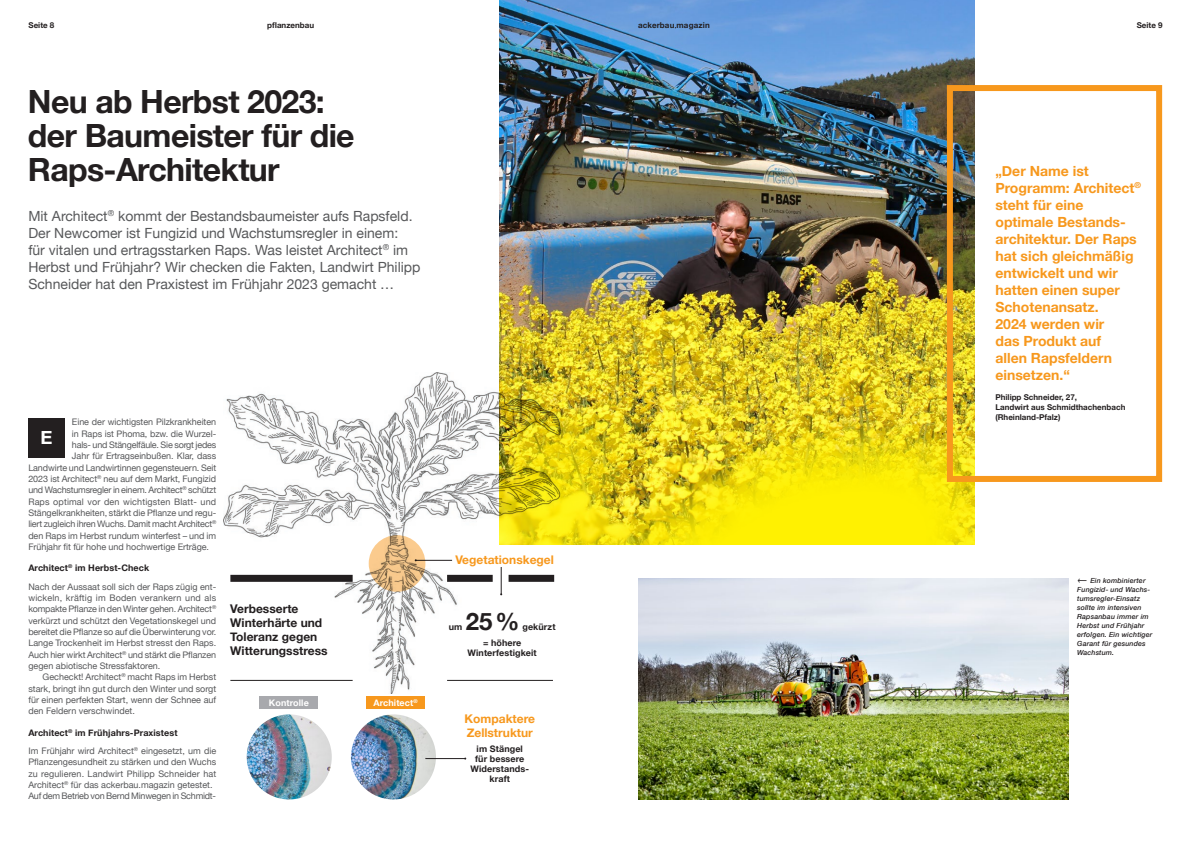
<style>
.page{position:relative;width:1191px;height:842px;background:#fff}
.page>*{position:absolute;margin:0;border:0;box-sizing:border-box;transform-origin:0 0}
.t1{font:700 32px/34px "Helvetica Neue";letter-spacing:-.02em;color:#231f20}
.t2{font:700 24px "Helvetica Neue";color:#231f20}
.t3{font:700 18.5px "Helvetica Neue";color:#fff}
.t4{font:14px/17px "Helvetica Neue";color:#57585a}
.t5{font:700 14px/17px "Helvetica Neue";color:#f7981d}
.t6{font:700 12px/14px "Helvetica Neue";color:#231f20}
.t7{font:700 12px/14px "Helvetica Neue";color:#f7981d}
.t8{font:700 12px "Helvetica Neue LT Std";color:#f7981d}
.t9{font:9px/11.3px "Helvetica Neue";letter-spacing:-.005em;color:#57585a}
.t10{font:700 9px/10px "Helvetica Neue";letter-spacing:.01em;color:#231f20;text-align:center}
.t11{font:9px "Helvetica Neue";letter-spacing:-.025em;color:#57585a}
.t12{font:9px "Helvetica Neue";letter-spacing:.015em;color:#57585a}
.t13{font:700 9px "Helvetica Neue";letter-spacing:.01em;color:#fff}
.t14{font:700 8px/10px "Helvetica Neue";color:#231f20}
.t15{font:700 8px "Helvetica Neue";letter-spacing:.025em;color:#231f20}
.t16{font:italic 500 7px/9px "Helvetica Neue";letter-spacing:.02em;color:#231f20}
.t17{font:700 5.2px "Helvetica Neue";color:#fff}
.s1{font-weight:700;color:#231f20}
</style>
<div class="page">
<img style="left:500px;top:0;width:474px;height:415px">
<svg style="left:564px;top:415px;width:410px;height:129px;background:#ead910"></svg>
<img style="left:638px;top:578px;width:430px;height:221px">
<img style="left:223px;top:372px;width:341px;height:322px">
<div style="left:28px;top:418px;width:37px;height:40px;background:#231f20"></div>
<hr style="left:416px;top:560px;width:36px;height:1px;background:#231f20">
<svg style="left:500px;top:567px;width:2px;height:28px"></svg>
<img style="left:351px;top:714px;width:85px;height:85px;border-radius:43px">
<img style="left:247px;top:714px;width:85px;height:85px;border-radius:43px">
<div style="left:366px;top:697px;width:59px;height:12px;background:#f7981d"></div>
<div style="left:260px;top:697px;width:58px;height:12px;background:#a8a9ad"></div>
<hr style="left:230px;top:680px;width:123px;height:1px;background:#231f20">
<hr style="left:447px;top:680px;width:106px;height:1px;background:#231f20">
<hr style="left:425px;top:758px;width:40px;height:1px;background:#231f20">
<div style="left:947px;top:85px;width:215px;height:397px;border:6px solid #f7981d"></div>
<div style="left:447px;top:575px;width:46px;height:7px;background:#231f20"></div>
<div style="left:508px;top:575px;width:46px;height:7px;background:#231f20"></div>
<svg style="left:369px;top:535px;width:56px;height:57px;background:#d9b07b"></svg>
<p class="t14" style="left:28px;top:21px;width:27px">Seite 8</p>
<p class="t14" style="left:267px;top:21px;width:48px">pflanzenbau</p>
<p class="t15" style="left:638px;top:19px;width:73px">ackerbau magazin</p>
<p class="t14" style="left:1136px;top:21px;width:27px">Seite 9</p>
<h1 class="t1" style="left:28px;top:86px;width:328px">Neu ab Herbst 2023: der Baumeister für die<br>Raps-Architektur</h1>
<p class="t4" style="left:28px;top:208px;width:394px">Mit Architect<sup>®</sup> kommt der Bestandsbaumeister aufs Rapsfeld.<br>Der Newcomer ist Fungizid und Wachstumsregler in einem:<br>für vitalen und ertragsstarken Raps. Was leistet Architect<sup>®</sup> im Herbst und Frühjahr? Wir checken die Fakten, Landwirt Philipp Schneider hat den Praxistest im Frühjahr 2023 gemacht …</p>
<p class="t9" style="left:72px;top:417px;width:146px">Eine der wichtigsten Pilzkrankheiten</p>
<p class="t9" style="left:72px;top:428px;width:146px">in Raps ist Phoma, bzw. die Wurzel-</p>
<p class="t9" style="left:72px;top:440px;width:146px">hals- und Stängelfäule. Sie sorgt jedes</p>
<p class="t9" style="left:72px;top:451px;width:146px">Jahr für Ertragseinbußen. Klar, dass</p>
<p class="t9" style="left:28px;top:462px;width:189px">Landwirte und Landwirtinnen gegensteuern. Seit</p>
<p class="t9" style="left:28px;top:474px;width:189px">2023 ist Architect<sup>®</sup> neu auf dem Markt, Fungizid</p>
<p class="t11" style="left:28px;top:484px;width:189px">und Wachstumsregler in einem. Architect<sup>®</sup> schützt</p>
<p class="t12" style="left:28px;top:495px;width:189px">Raps optimal vor den wichtigsten Blatt- und</p>
<p class="t9" style="left:28px;top:508px;width:189px">Stängelkrankheiten, stärkt die Pflanze und regu-</p>
<p class="t9" style="left:28px;top:519px;width:189px">liert zugleich ihren Wuchs. Damit macht Architect<sup>®</sup></p>
<p class="t9" style="left:28px;top:530px;width:189px">den Raps im Herbst rundum winterfest – und im</p>
<p class="t9" style="left:28px;top:542px;width:182px">Frühjahr fit für hohe und hochwertige Erträge.</p>
<p class="t9" style="left:28px;top:559px;width:189px;line-height:18.3px"><span class="s1">Architect</span><sup>®</sup> <span class="s1">im Herbst-Check<br></span>Nach der Aussaat soll sich der Raps zügig ent-</p>
<p class="t9" style="left:28px;top:593px;width:189px;text-align:justify">wickeln, kräftig im Boden verankern und als kompakte Pflanze in den Winter gehen. Architect<sup>® </sup>verkürzt und schützt den Vegetationskegel und bereitet die Pflanze so auf die Überwinterung vor.<br>Lange Trockenheit im Herbst stresst den Raps.<br>Auch hier wirkt Architect<sup>®</sup> und stärkt die Pflanzen gegen abiotische Stressfaktoren.</p>
<p class="t9" style="left:28px;top:672px;width:189px;text-align:justify;text-indent:14px">Gecheckt! Architect<sup>®</sup> macht Raps im Herbst stark, bringt ihn gut durch den Winter und sorgt für einen perfekten Start, wenn der Schnee auf den Feldern verschwindet.</p>
<p class="t9" style="left:28px;top:724px;width:189px;line-height:18.3px"><span class="s1">Architect</span><sup>®</sup> <span class="s1">im Frühjahrs-Praxistest<br></span>Im Frühjahr wird Architect<sup>®</sup> eingesetzt, um die</p>
<p class="t9" style="left:28px;top:757px;width:189px">Pflanzengesundheit zu stärken und den Wuchs zu regulieren. Landwirt Philipp Schneider hat Architect<sup>®</sup> für das ackerbau.magazin getestet.<br>Auf dem Betrieb von Bernd Minwegen in Schmidt-</p>
<h3 class="t3" style="left:41px;top:423px;width:13px">E</h3>
<h3 class="t6" style="left:230px;top:602px;width:99px">Verbesserte<br>Winterhärte und<br>Toleranz gegen<br>Witterungsstress</h3>
<p class="t13" style="left:269px;top:696px;width:41px">Kontrolle</p>
<p class="t17" style="left:413px;top:697px;width:6px">®</p>
<p class="t13" style="left:373px;top:696px;width:41px">Architect</p>
<h3 class="t8" style="left:455px;top:552px;width:100px">Vegetationskegel</h3>
<h2 class="t2" style="left:466px;top:603px;width:55px">25%</h2>
<p class="t10" style="left:522px;top:622px;width:35px">gekürzt</p>
<p class="t10" style="left:467px;top:638px;width:71px">= höhere<br>Winterfestigkeit</p>
<p class="t10" style="left:449px;top:622px;width:15px">um</p>
<h3 class="t7" style="left:464px;top:711px;width:72px">Kompaktere<br>Zellstruktur</h3>
<p class="t10" style="left:470px;top:744px;width:60px">im Stängel für bessere<br>Widerstands&shy;kraft</p>
<h3 class="t5" style="left:995px;top:163px;width:147px">„Der Name ist<br>Programm: Architect<sup>® </sup>steht für eine optimale Bestands&shy;architektur. Der Raps hat sich gleichmäßig entwickelt und wir hatten einen super<br>Schotenansatz.<br>2024 werden wir<br>das Produkt auf<br>allen Rapsfeldern einsetzen.“</h3>
<p class="t14" style="left:995px;top:392px;width:131px">Philipp Schneider, 27,<br>Landwirt aus Schmidthachenbach (Rheinland-Pfalz)</p>
<p class="t16" style="left:1077px;top:576px;width:77px;text-indent:13px">Ein kombinierter<br>Fungizid- und Wachs&shy;tumsregler-Einsatz sollte im intensiven<br>Rapsanbau immer im<br>Herbst und Frühjahr erfolgen. Ein wichtiger<br>Garant für gesundes<br>Wachstum.</p>
</div>
